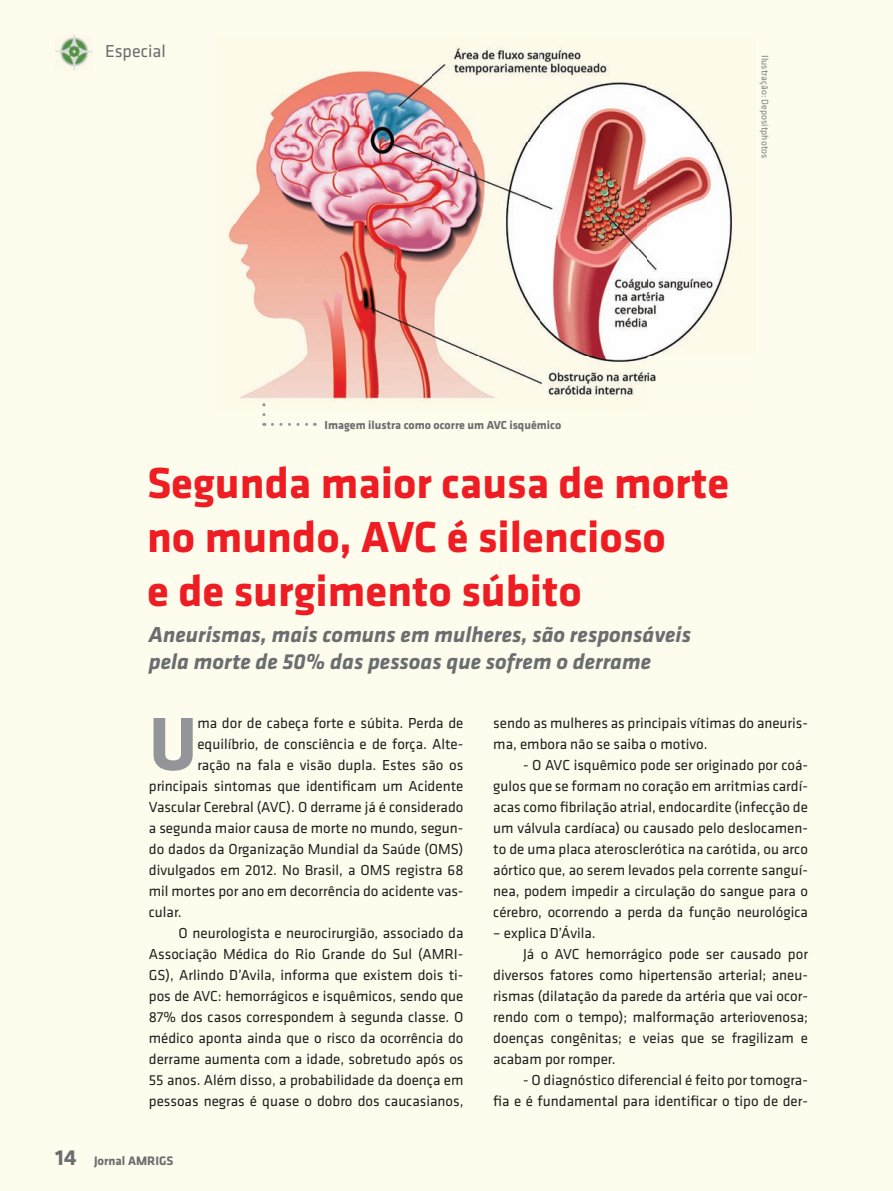
<style>
.page{position:relative;width:893px;height:1191px;background:#fefcec}
.page>*{position:absolute;margin:0;border:0;box-sizing:border-box;transform-origin:0 0}
.t1{font:700 78px "Klavika CH";color:#939598}
.t2{font:700 45px/54px "Klavika CH";color:#ee1d23}
.t3{font:italic 700 22.5px/27px "Klavika CH";color:#6c6d70}
.t4{font:18px "Klavika CH";color:#6c6d70}
.t5{font:15px/21px "Klavika CH";color:#231f20}
.t6{font:700 12.75px "Klavika CH";color:#6c6d70}
.t7{font:700 12px "Klavika CH";color:#6c6d70}
.t8{font:9.75px "Klavika CH";color:#808285}
.s1{font-size:22.5px}
</style>
<div class="page">
<img style="left:55px;top:34px;width:38px;height:37px">
<svg style="left:272px;top:423px;width:43px;height:3px"></svg>
<img style="left:228px;top:47px;width:505px;height:359px">
<svg style="left:262px;top:393px;width:3px;height:33px"></svg>
<p class="t4" style="left:105px;top:39px;width:62px">Especial</p>
<p class="t8" style="left:771px;top:55px;width:104px;rotate:90deg">Ilustração: Depositphotos</p>
<p class="t7" style="left:325px;top:416px;width:238px">Imagem ilustra como ocorre um AVC isquêmico</p>
<h2 class="t2" style="left:147px;top:454px;width:584px">Segunda maior causa de morte no mundo, AVC é silencioso<br>e de surgimento súbito</h2>
<h3 class="t3" style="left:149px;top:620px;width:544px">Aneurismas, mais comuns em mulheres, são responsáveis pela morte de 50% das pessoas que sofrem o derrame</h3>
<h1 class="t1" style="left:149px;top:687px;width:50px">U</h1>
<p class="t5" style="left:197px;top:712px;width:268px">ma dor de cabeça forte e súbita. Perda de</p>
<p class="t5" style="left:197px;top:733px;width:268px">equilíbrio, de consciência e de força. Alte-</p>
<p class="t5" style="left:197px;top:754px;width:268px">ração na fala e visão dupla. Estes são os</p>
<p class="t5" style="left:149px;top:775px;width:316px">principais sintomas que identificam um Acidente</p>
<p class="t5" style="left:149px;top:796px;width:316px">Vascular Cerebral (AVC). O derrame já é considerado</p>
<p class="t5" style="left:149px;top:817px;width:316px">a segunda maior causa de morte no mundo, segun-</p>
<p class="t5" style="left:149px;top:838px;width:316px">do dados da Organização Mundial da Saúde (OMS)</p>
<p class="t5" style="left:149px;top:859px;width:316px">divulgados em 2012. No Brasil, a OMS registra 68</p>
<p class="t5" style="left:149px;top:880px;width:316px">mil mortes por ano em decorrência do acidente vas-</p>
<p class="t5" style="left:149px;top:901px;width:34px">cular.</p>
<p class="t5" style="left:179px;top:922px;width:286px">O neurologista e neurocirurgião, associado da</p>
<p class="t5" style="left:149px;top:943px;width:316px">Associação Médica do Rio Grande do Sul (AMRI-</p>
<p class="t5" style="left:149px;top:964px;width:316px">GS), Arlindo D’Avila, informa que existem dois ti-</p>
<p class="t5" style="left:149px;top:985px;width:316px">pos de AVC: hemorrágicos e isquêmicos, sendo que</p>
<p class="t5" style="left:149px;top:1006px;width:316px">87% dos casos correspondem à segunda classe. O</p>
<p class="t5" style="left:149px;top:1027px;width:316px">médico aponta ainda que o risco da ocorrência do</p>
<p class="t5" style="left:149px;top:1048px;width:316px">derrame aumenta com a idade, sobretudo após os</p>
<p class="t5" style="left:149px;top:1069px;width:316px">55 anos. Além disso, a probabilidade da doença em</p>
<p class="t5" style="left:149px;top:1090px;width:316px">pessoas negras é quase o dobro dos caucasianos,</p>
<p class="t6" style="left:55px;top:1151px;width:120px"><span class="s1">14</span> Jornal AMRIGS</p>
<p class="t5" style="left:493px;top:712px;width:316px">sendo as mulheres as principais vítimas do aneuris&shy;ma, embora não se saiba o motivo.</p>
<p class="t5" style="left:493px;top:754px;width:316px;text-align:justify;text-indent:30px">- O AVC isquêmico pode ser originado por coá&shy;gulos que se formam no coração em arritmias cardí&shy;acas como fibrilação atrial, endocardite (infecção de um válvula cardíaca) ou causado pelo deslocamen&shy;to de uma placa aterosclerótica na carótida, ou arco aórtico que, ao serem levados pela corrente sanguí&shy;nea, podem impedir a circulação do sangue para o cérebro, ocorrendo a perda da função neurológica</p>
<p class="t5" style="left:493px;top:922px;width:104px">– explica D’Ávila.</p>
<p class="t5" style="left:523px;top:943px;width:286px">Já o AVC hemorrágico pode ser causado por</p>
<p class="t5" style="left:493px;top:964px;width:316px">diversos fatores como hipertensão arterial; aneu-</p>
<p class="t5" style="left:493px;top:985px;width:316px">rismas (dilatação da parede da artéria que vai ocor-</p>
<p class="t5" style="left:493px;top:1006px;width:316px">rendo com o tempo); malformação arteriovenosa;</p>
<p class="t5" style="left:493px;top:1027px;width:316px">doenças congênitas; e veias que se fragilizam e</p>
<p class="t5" style="left:493px;top:1048px;width:124px">acabam por romper.</p>
<p class="t5" style="left:493px;top:1069px;width:316px;text-align:right">- O diagnóstico diferencial é feito por tomogra-<br>fia e é fundamental para identificar o tipo de der-</p>
</div>
